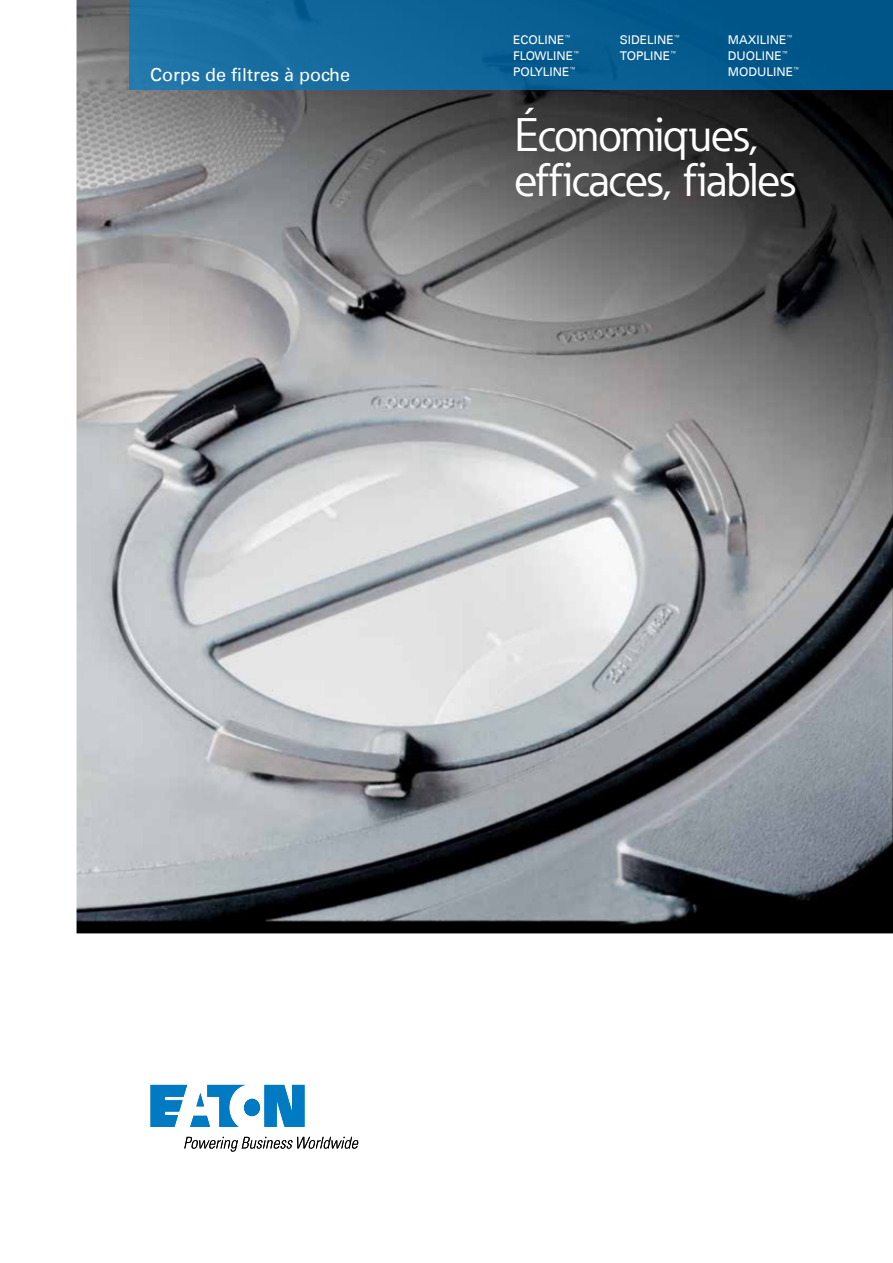
<style>
.page{position:relative;width:893px;height:1263px;background:#fff}
.page>*{position:absolute;margin:0;border:0;box-sizing:border-box;transform-origin:0 0}
.t1{font:46.5px/45px "Eaton";letter-spacing:-.04em;color:#fff}
.t2{font:18px "Univers LT";color:#fff}
.t3{font:12px/15.8px "Univers LT";color:#fff}
</style>
<div class="page">
<svg style="left:151px;top:1085px;width:153px;height:42px"></svg>
<svg style="left:184px;top:1137px;width:174px;height:14px"></svg>
<img style="left:77px;top:0;width:816px;height:933px">
<div style="left:129px;top:0;width:764px;height:90px;background:linear-gradient(to right,#1d73a6,#005184)"></div>
<h2 class="t2" style="left:150px;top:64px;width:202px">Corps de filtres à poche</h2>
<p class="t3" style="left:513px;top:32px;width:69px">ECOLINE<sup>™<br></sup>FLOWLINE<sup>™<br></sup>POLYLINE<sup>™</sup></p>
<p class="t3" style="left:620px;top:32px;width:63px">SIDELINE<sup>™<br></sup>TOPLINE<sup>™</sup></p>
<p class="t3" style="left:728px;top:32px;width:74px">MAXILINE<sup>™<br></sup>DUOLINE<sup>™<br></sup>MODULINE<sup>™</sup></p>
<h1 class="t1" style="left:514px;top:113px;width:282px">Économiques, efficaces, fiables</h1>
</div>
